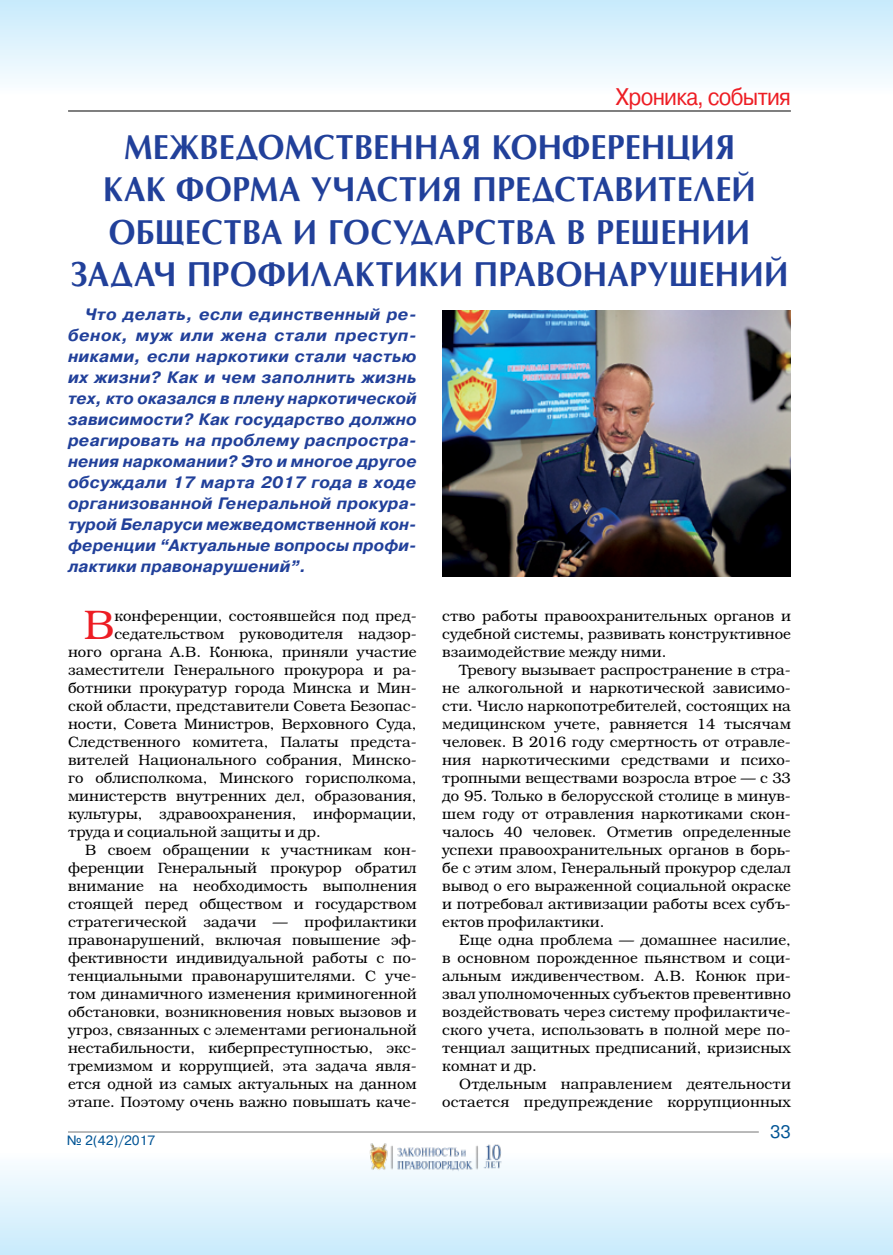
<style>
.page{position:relative;width:893px;height:1255px;background:#fff}
.page>*{position:absolute;margin:0;border:0;box-sizing:border-box;transform-origin:0 0}
.t1{font:300 41.4px "Bookman C";color:#ed1d24}
.t2{font:700 34.95px/42px "AG Opus";letter-spacing:.01em;color:#21409a;text-align:center;scale:.92 1}
.t3{font:24px "Pragmatica C";letter-spacing:-.03em;color:#ed1d24;scale:.9 1}
.t4{font:18px "Pragmatica C";color:#005495}
.t5{font:italic 700 16.5px/21px "Pragmatica C";letter-spacing:.01em;color:#21409a;text-align:justify}
.t6{font:300 15px/18px "Bookman C";color:#000;text-align:justify}
.t7{font:13.5px "Pragmatica C";color:#005495}
</style>
<div class="page">
<div style="left:0;top:0;width:893px;height:132px;background:linear-gradient(to bottom,#ccedfd,#fffefb)"></div>
<div style="left:0;top:1110px;width:893px;height:144px;background:linear-gradient(to bottom,#fffffd,#cdedfd)"></div>
<hr style="left:68px;top:111px;width:723px;height:1px;background:#000">
<hr style="left:68px;top:1131px;width:691px;height:1px;background:#000">
<img style="left:365px;top:1139px;width:141px;height:34px">
<img style="left:442px;top:310px;width:349px;height:267px">
<h3 class="t3" style="left:616px;top:83px;width:196px">Хроника, события</h3>
<h2 class="t2" style="left:71px;top:127px;width:781px">МЕЖВЕДОМСТВЕННАЯ КОНФЕРЕНЦИЯ<br>КАК ФОРМА УЧАСТИЯ ПРЕДСТАВИТЕЛЕЙ ОБЩЕСТВА И ГОСУДАРСТВА В РЕШЕНИИ ЗАДАЧ ПРОФИЛАКТИКИ ПРАВОНАРУШЕНИЙ</h2>
<p class="t5" style="left:68px;top:304px;width:350px;text-indent:17px">Что делать, если единственный ре&shy;бенок, муж или жена стали преступ&shy;никами, если наркотики стали частью их жизни? Как и чем заполнить жизнь тех, кто оказался в плену наркотической зависимости? Как государство должно реагировать на проблему распростра&shy;нения наркомании? Это и многое другое обсуждали 17 марта 2017 года в ходе организованной Генеральной прокура&shy;турой Беларуси межведомственной кон&shy;ференции “Актуальные вопросы профи&shy;лактики правонарушений”.</p>
<h1 class="t1" style="left:84px;top:600px;width:32px">В</h1>
<p class="t6" style="left:114px;top:607px;width:304px">конференции, состоявшейся под пред-</p>
<p class="t6" style="left:114px;top:625px;width:304px">седательством руководителя надзор-</p>
<p class="t6" style="left:68px;top:643px;width:350px">ного органа А.В. Конюка, приняли участие</p>
<p class="t6" style="left:68px;top:661px;width:350px">заместители Генерального прокурора и ра-</p>
<p class="t6" style="left:68px;top:679px;width:350px">ботники прокуратур города Минска и Мин-</p>
<p class="t6" style="left:68px;top:697px;width:350px">ской области, представители Совета Безопас-</p>
<p class="t6" style="left:68px;top:715px;width:350px">ности, Совета Министров, Верховного Суда,</p>
<p class="t6" style="left:68px;top:733px;width:350px">Следственного комитета, Палаты предста-</p>
<p class="t6" style="left:68px;top:751px;width:350px">вителей Национального собрания, Минско-</p>
<p class="t6" style="left:68px;top:769px;width:350px">го облисполкома, Минского горисполкома,</p>
<p class="t6" style="left:68px;top:787px;width:350px">министерств внутренних дел, образования,</p>
<p class="t6" style="left:68px;top:805px;width:350px">культуры, здравоохранения, информации,</p>
<p class="t6" style="left:68px;top:823px;width:254px">труда и социальной защиты и др.</p>
<p class="t6" style="left:85px;top:841px;width:333px">В своем обращении к участникам кон-</p>
<p class="t6" style="left:68px;top:859px;width:350px">ференции Генеральный прокурор обратил</p>
<p class="t6" style="left:68px;top:877px;width:350px">внимание на необходимость выполнения</p>
<p class="t6" style="left:68px;top:895px;width:350px">стоящей перед обществом и государством</p>
<p class="t6" style="left:68px;top:913px;width:350px">стратегической задачи — профилактики</p>
<p class="t6" style="left:68px;top:931px;width:350px">правонарушений, включая повышение эф-</p>
<p class="t6" style="left:68px;top:949px;width:350px">фективности индивидуальной работы с по-</p>
<p class="t6" style="left:68px;top:967px;width:350px">тенциальными правонарушителями. С уче-</p>
<p class="t6" style="left:68px;top:985px;width:350px">том динамичного изменения криминогенной</p>
<p class="t6" style="left:68px;top:1003px;width:350px">обстановки, возникновения новых вызовов и</p>
<p class="t6" style="left:68px;top:1021px;width:350px">угроз, связанных с элементами региональной</p>
<p class="t6" style="left:68px;top:1039px;width:350px">нестабильности, киберпреступностью, экс-</p>
<p class="t6" style="left:68px;top:1057px;width:350px">тремизмом и коррупцией, эта задача явля-</p>
<p class="t6" style="left:68px;top:1075px;width:350px">ется одной из самых актуальных на данном</p>
<p class="t6" style="left:68px;top:1093px;width:350px">этапе. Поэтому очень важно повышать каче-</p>
<p class="t7" style="left:67px;top:1132px;width:90px">№ 2(42)/2017</p>
<p class="t6" style="left:442px;top:607px;width:350px">ство работы правоохранительных органов и судебной системы, развивать конструктивное взаимодействие между ними.</p>
<p class="t6" style="left:442px;top:661px;width:350px;text-indent:17px">Тревогу вызывает распространение в стра&shy;не алкогольной и наркотической зависимо&shy;сти. Число наркопотребителей, состоящих на медицинском учете, равняется 14 тысячам человек. В 2016 году смертность от отравле&shy;ния наркотическими средствами и психо&shy;тропными веществами возросла втрое — с 33 до 95. Только в белорусской столице в минув&shy;шем году от отравления наркотиками скон&shy;чалось 40 человек. Отметив определенные успехи правоохранительных органов в борь&shy;бе с этим злом, Генеральный прокурор сделал вывод о его выраженной социальной окраске и потребовал активизации работы всех субъ&shy;ектов профилактики.</p>
<p class="t6" style="left:442px;top:931px;width:350px;text-indent:17px">Еще одна проблема — домашнее насилие, в основном порожденное пьянством и соци&shy;альным иждивенчеством. А.В. Конюк при&shy;звал уполномоченных субъектов превентивно воздействовать через систему профилактиче&shy;ского учета, использовать в полной мере по&shy;тенциал защитных предписаний, кризисных комнат и др.</p>
<p class="t6" style="left:442px;top:1075px;width:350px;text-align:right">Отдельным направлением деятельности остается предупреждение коррупционных</p>
<p class="t4" style="left:770px;top:1121px;width:22px">33</p>
</div>
